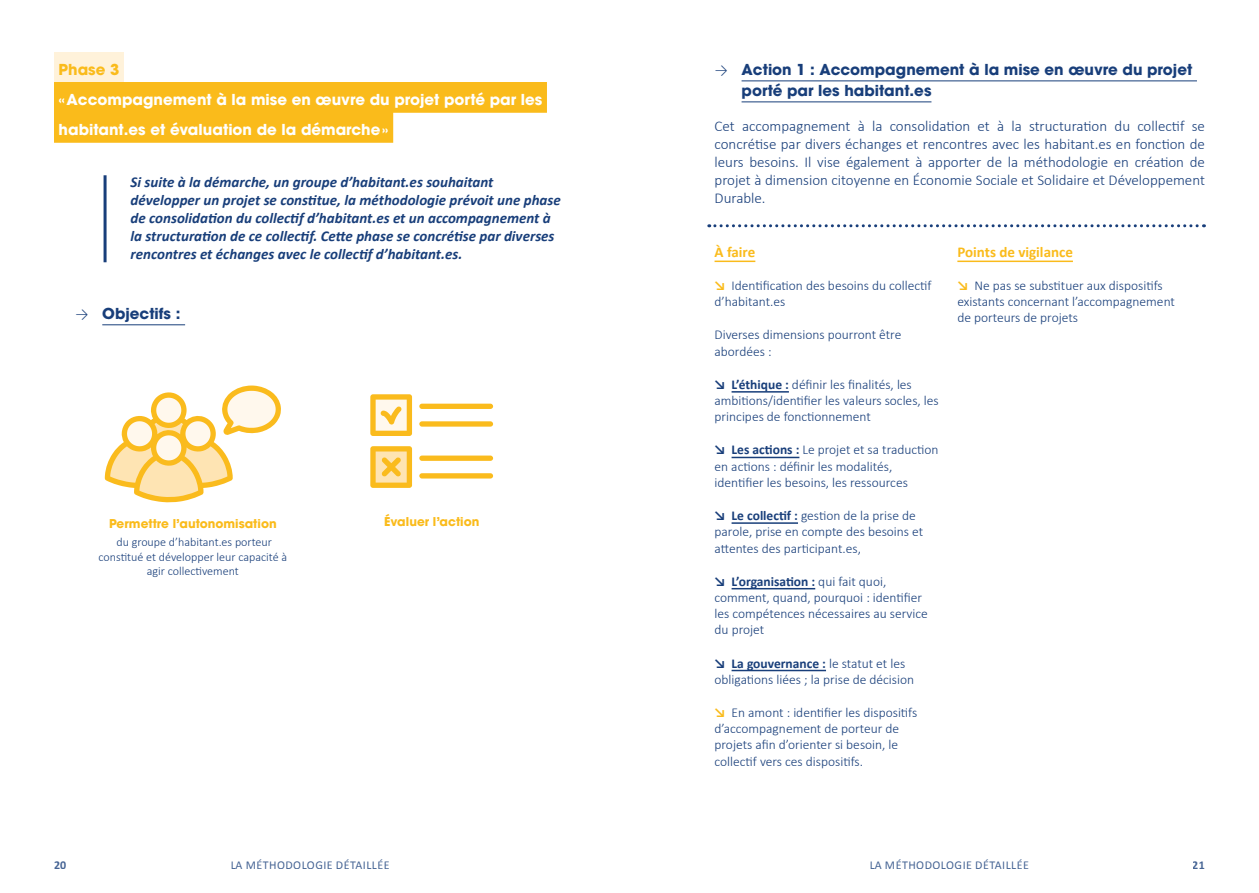
<style>
.page{position:relative;width:1259px;height:893px;background:#fff}
.page>*{position:absolute;margin:0;border:0;box-sizing:border-box;transform-origin:0 0}
.t1{font:italic 700 15px/18px "Calibri";color:#183e7a}
.t2{font:300 15px/18px "Calibri";color:#183e7a;text-align:justify}
.t3{font:700 15px/30px "ITC Avant Garde Pro";color:#fff}
.t4{font:700 15px/21px "ITC Avant Garde Pro";color:#183e7a}
.t5{font:700 15px "Calibri";color:#fabb1b}
.t6{font:700 15px "ITC Avant Garde Pro";color:#fabb1b}
.t7{font:300 13.5px/16.2px "Calibri";color:#183e7a}
.t8{font:300 12.15px/14.5px "Calibri";color:#183e7a;text-align:center}
.t9{font:700 12.15px "ITC Avant Garde Pro";color:#fabb1b}
.t10{font:12px "Calibri";letter-spacing:.04em;color:#183e7a}
.t11{font:700 12px "Calibri";color:#183e7a}
.s1{font-family:"Calibri";font-weight:300}
.s2{font-weight:700;color:#fabb1b}
.s3{font-weight:700}
</style>
<div class="page">
<hr style="left:741px;top:81px;width:456px;height:1px;background:#183e7a">
<hr style="left:741px;top:102px;width:190px;height:1px;background:#183e7a">
<div style="left:54px;top:52px;width:70px;height:31px;background:#fff2da"></div>
<div style="left:54px;top:82px;width:493px;height:31px;background:#fabb1b"></div>
<div style="left:54px;top:112px;width:339px;height:31px;background:#fabb1b"></div>
<hr style="left:104px;top:175px;width:3px;height:87px;background:#183e7a">
<hr style="left:102px;top:324px;width:83px;height:1px;background:#183e7a">
<hr style="left:714px;top:261px;width:41px;height:1px;background:#fabb1b">
<hr style="left:731px;top:391px;width:58px;height:2px;background:#183e7a">
<hr style="left:731px;top:457px;width:68px;height:1px;background:#183e7a">
<hr style="left:731px;top:522px;width:67px;height:2px;background:#183e7a">
<hr style="left:731px;top:588px;width:84px;height:1px;background:#183e7a">
<hr style="left:731px;top:670px;width:95px;height:1px;background:#183e7a">
<hr style="left:957px;top:261px;width:116px;height:1px;background:#fabb1b">
<svg style="left:709px;top:224px;width:495px;height:3px"></svg>
<svg style="left:105px;top:386px;width:176px;height:116px"></svg>
<svg style="left:370px;top:394px;width:42px;height:42px;background:#fcd880"></svg>
<svg style="left:370px;top:446px;width:42px;height:42px;background:#fbcd60"></svg>
<svg style="left:419px;top:421px;width:74px;height:6px"></svg>
<svg style="left:419px;top:404px;width:74px;height:5px"></svg>
<svg style="left:419px;top:473px;width:74px;height:6px"></svg>
<svg style="left:419px;top:456px;width:74px;height:5px"></svg>
<p class="t6" style="left:59px;top:59px;width:62px">Phase 3</p>
<p class="t3" style="left:59px;top:84px;width:485px">«Accompagnement à la mise en œuvre du projet porté par les habitant.es et évaluation de la démarche»</p>
<p class="t1" style="left:131px;top:172px;width:432px">Si suite à la démarche, un groupe d’habitant.es souhaitant développer un projet se constitue, la méthodologie prévoit une phase de consolidation du collectif d’habitant.es et un accompagnement à la structuration de ce collectif. Cette phase se concrétise par diverses rencontres et échanges avec le collectif d’habitant.es.</p>
<p class="t4" style="left:75px;top:303px;width:107px"><span class="s1">→</span> Objectifs :</p>
<p class="t9" style="left:109px;top:516px;width:169px">Permettre l’autonomisation</p>
<p class="t8" style="left:99px;top:535px;width:190px">du groupe d’habitant.es porteur constitué et développer leur capacité à agir collectivement</p>
<p class="t9" style="left:384px;top:514px;width:97px">Évaluer l’action</p>
<p class="t4" style="left:741px;top:59px;width:452px;text-indent:-27px"><span class="s1">→</span> Action 1 : Accompagnement à la mise en œuvre du projet porté par les habitant.es</p>
<p class="t2" style="left:714px;top:117px;width:492px">Cet accompagnement à la consolidation et à la structuration du collectif se concrétise par divers échanges et rencontres avec les habitant.es en fonction de leurs besoins. Il vise également à apporter de la méthodologie en création de projet à dimension citoyenne en Économie Sociale et Solidaire et Développement Durable.</p>
<p class="t5" style="left:714px;top:241px;width:42px">À faire</p>
<p class="t7" style="left:714px;top:277px;width:219px"><span class="s2">↘</span> Identification des besoins du collectif d’habitant.es</p>
<p class="t7" style="left:714px;top:327px;width:188px">Diverses dimensions pourront être abordées :</p>
<p class="t7" style="left:714px;top:376px;width:226px"><span class="s3">↘ L’éthique :</span> définir les finalités, les ambitions/identifier les valeurs socles, les principes de fonctionnement</p>
<p class="t7" style="left:714px;top:442px;width:225px"><span class="s3">↘ Les actions :</span> Le projet et sa traduction en actions : définir les modalités, identifier les besoins, les ressources</p>
<p class="t7" style="left:714px;top:507px;width:210px"><span class="s3">↘ Le collectif :</span> gestion de la prise de parole, prise en compte des besoins et attentes des participant.es,</p>
<p class="t7" style="left:714px;top:573px;width:215px"><span class="s3">↘ L’organisation :</span> qui fait quoi, comment, quand, pourquoi : identifier les compétences nécessaires au service du projet</p>
<p class="t7" style="left:714px;top:655px;width:201px"><span class="s3">↘ La gouvernance :</span> le statut et les obligations liées ; la prise de décision</p>
<p class="t7" style="left:714px;top:704px;width:204px"><span class="s2">↘</span> En amont : identifier les dispositifs d’accompagnement de porteur de projets afin d’orienter si besoin, le collectif vers ces dispositifs.</p>
<p class="t5" style="left:957px;top:241px;width:117px">Points de vigilance</p>
<p class="t7" style="left:957px;top:277px;width:219px"><span class="s2">↘</span> Ne pas se substituer aux dispositifs existants concernant l’accompagnement de porteurs de projets</p>
<p class="t11" style="left:54px;top:856px;width:14px">20</p>
<p class="t10" style="left:230px;top:856px;width:161px">LA MÉTHODOLOGIE DÉTAILLÉE</p>
<p class="t10" style="left:869px;top:856px;width:161px">LA MÉTHODOLOGIE DÉTAILLÉE</p>
<p class="t11" style="left:1192px;top:856px;width:14px">21</p>
</div>
